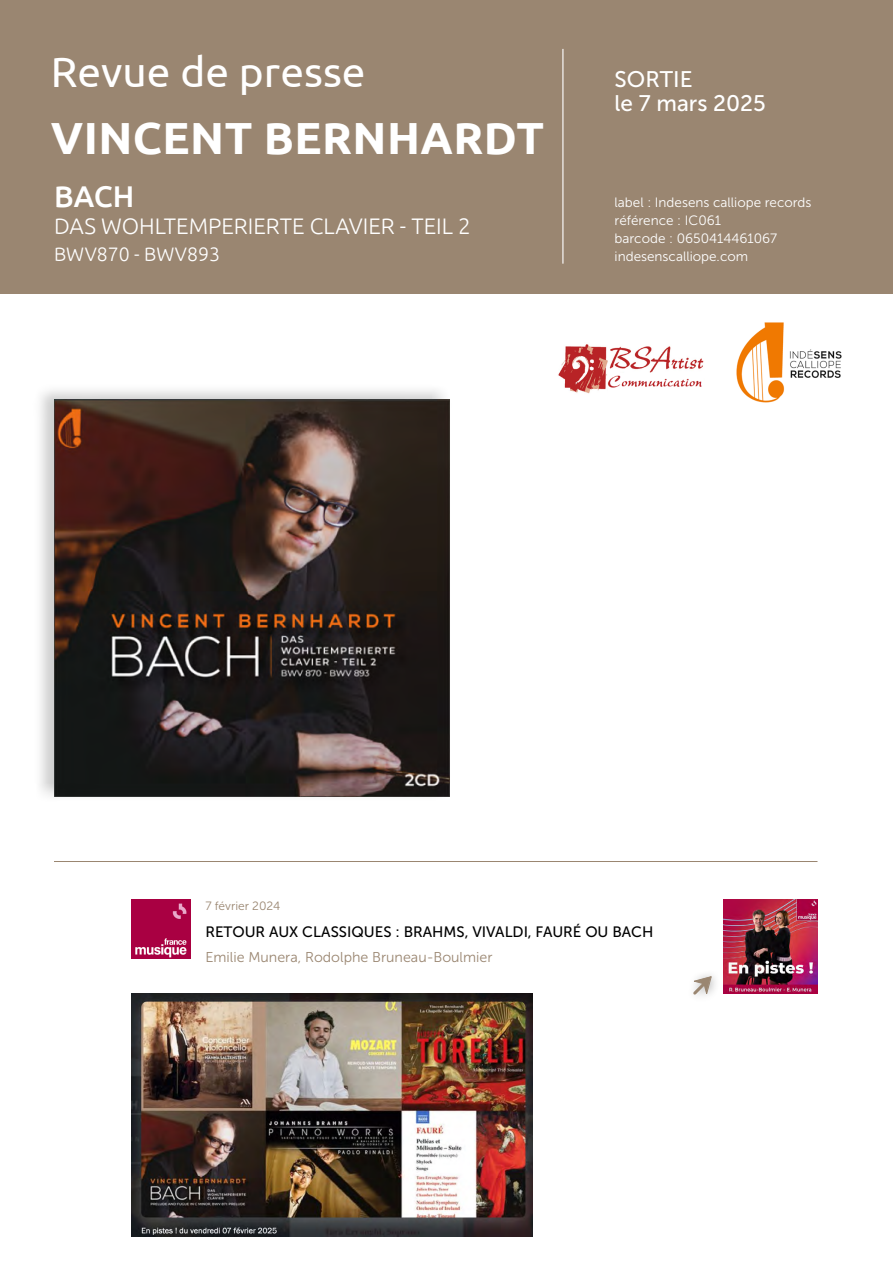
<style>
.page{position:relative;width:893px;height:1263px;background:#fff}
.page>*{position:absolute;margin:0;border:0;box-sizing:border-box;transform-origin:0 0}
.t1{font:700 45px "Ubuntu";letter-spacing:.01em;color:#fff}
.t2{font:42.45px "Ubuntu";color:#fff}
.t3{font:500 30px "Ubuntu";color:#fff}
.t4{font:300 22.5px "Ubuntu";color:#fff}
.t5{font:22.5px/24px "Museo Sans 500";color:#fff}
.t6{font:300 19.5px "Ubuntu";color:#fff}
.t7{font:15px "Museo Sans 500";color:#000}
.t8{font:14.25px "Museo Sans 300";color:#9a8671}
.t9{font:13.5px/18px "Museo Sans 300";color:#fff}
.t10{font:12px "Museo Sans 300";color:#9a8671}
</style>
<div class="page">
<div style="left:33px;top:382px;width:420px;height:421px;background:#000;opacity:.2"></div>
<img style="left:54px;top:400px;width:396px;height:396px">
<img style="left:132px;top:899px;width:59px;height:60px">
<img style="left:724px;top:900px;width:93px;height:93px">
<hr style="left:54px;top:861px;width:763px;height:1px;background:#9a8671">
<div style="left:0;top:0;width:893px;height:293px;background:#9a8671"></div>
<img style="left:736px;top:322px;width:106px;height:81px">
<img style="left:558px;top:344px;width:146px;height:50px">
<hr style="left:562px;top:49px;width:1px;height:215px;background:#fff">
<img style="left:132px;top:993px;width:400px;height:243px">
<svg style="left:693px;top:975px;width:22px;height:21px"></svg>
<h2 class="t2" style="left:51px;top:46px;width:316px">Revue de presse</h2>
<h1 class="t1" style="left:51px;top:111px;width:495px">VINCENT BERNHARDT</h1>
<h3 class="t3" style="left:54px;top:178px;width:82px">BACH</h3>
<h3 class="t4" style="left:54px;top:213px;width:418px">DAS WOHLTEMPERIERTE CLAVIER - TEIL 2</h3>
<h3 class="t6" style="left:54px;top:242px;width:168px">BWV870 - BWV893</h3>
<h3 class="t5" style="left:615px;top:67px;width:153px">SORTIE<br>le 7 mars 2025</h3>
<p class="t9" style="left:615px;top:193px;width:198px">label : Indesens calliope records référence : IC061<br>barcode : 0650414461067 indesenscalliope.com</p>
<p class="t10" style="left:205px;top:900px;width:76px">7 février 2024</p>
<p class="t7" style="left:205px;top:923px;width:450px">RETOUR AUX CLASSIQUES : BRAHMS, VIVALDI, FAURÉ OU BACH</p>
<p class="t8" style="left:205px;top:950px;width:289px">Emilie Munera, Rodolphe Bruneau-Boulmier</p>
</div>
